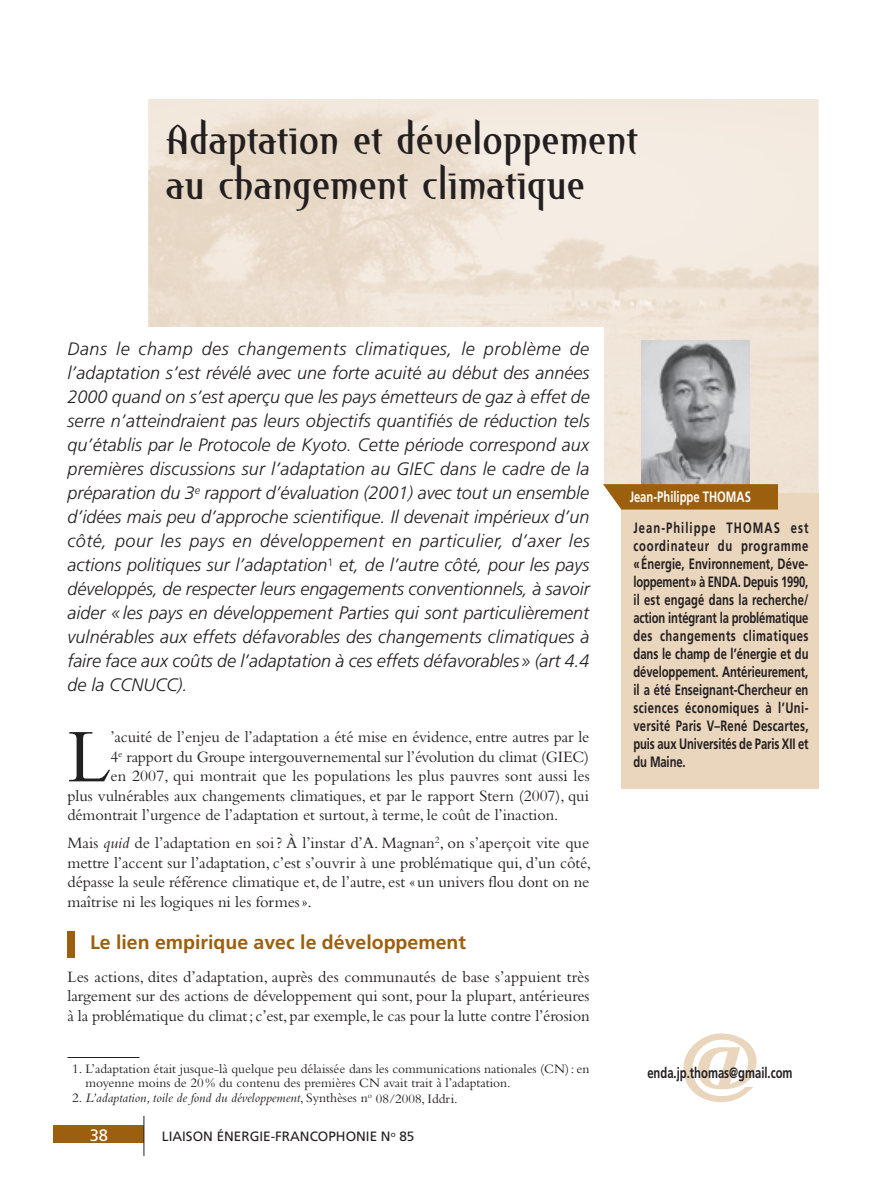
<style>
.page{position:relative;width:891px;height:1188px;background:#fff}
.page>*{position:absolute;margin:0;border:0;box-sizing:border-box;transform-origin:0 0}
.t1{font:700 108px "Perceval";color:#ead5bd}
.t2{font:79.2px "Bembo Std";color:#231f20}
.t3{font:700 45px/45px "Perceval";color:#231f20;scale:.85 1}
.t4{font:700 19.5px "Frutiger";color:#9c5f0d}
.t5{font:italic 300 18px/24px "Frutiger";letter-spacing:-.005em;color:#231f20;text-align:justify}
.t6{font:16.5px/19.5px "Bembo Std";letter-spacing:-.005em;color:#231f20;text-align:justify}
.t7{font:16.5px "Frutiger";color:#fff}
.t8{font:700 15px/18px "Frutiger";color:#231f20;text-align:justify;scale:.75 1}
.t9{font:700 15px "Frutiger";color:#fff;scale:.75 1}
.t10{font:13.5px/15px "Bembo Std";color:#231f20}
.t11{font:italic 13.5px "Bembo Std";color:#231f20}
.t12{font:13.5px "Frutiger";color:#231f20}
.s1{font-style:italic}
.s2{font-style:normal}
</style>
<div class="page">
<div style="left:54px;top:1125px;width:90px;height:18px;background:#9c5f0d"></div>
<hr style="left:144px;top:1115px;width:1px;height:41px;background:#231f20">
<div style="left:621px;top:494px;width:198px;height:295px;background:#ead5bd"></div>
<hr style="left:68px;top:1057px;width:72px;height:1px;background:#231f20">
<img style="left:642px;top:341px;width:108px;height:143px">
<svg style="left:603px;top:484px;width:175px;height:26px"></svg>
<div style="left:68px;top:931px;width:7px;height:27px;background:#9c5f0d"></div>
<h3 class="t3" style="left:166px;top:118px;width:557px">Adaptation et développement au changement climatique</h3>
<p class="t5" style="left:67px;top:337px;width:524px">Dans le champ des changements climatiques, le problème de l’adaptation s’est révélé avec une forte acuité au début des années 2000 quand on s’est aperçu que les pays émetteurs de gaz à effet de serre n’atteindraient pas leurs objectifs quantifiés de réduction tels qu’établis par le Protocole de Kyoto. Cette période correspond aux premières discussions sur l’adaptation au GIEC dans le cadre de la préparation du 3<sup>e</sup> rapport d’évaluation (2001) avec tout un ensemble d’idées mais peu d’approche scientifique. Il devenait impérieux d’un côté, pour les pays en développement en particulier, d’axer les actions politiques sur l’adaptation<sup>1</sup> et, de l’autre côté, pour les pays développés, de respecter leurs engagements conventionnels, à savoir aider « les pays en développement Parties qui sont particulièrement vulnérables aux effets défavorables des changements climatiques à faire face aux coûts de l’adaptation à ces effets défavorables» (art 4.4 de la CCNUCC).</p>
<h2 class="t2" style="left:68px;top:710px;width:45px">L</h2>
<p class="t6" style="left:110px;top:727px;width:481px">’acuité de l’enjeu de l’adaptation a été mise en évidence, entre autres par le</p>
<p class="t6" style="left:110px;top:747px;width:480px">4<sup>e</sup> rapport du Groupe intergouvernemental sur l’évolution du climat (GIEC)</p>
<p class="t6" style="left:110px;top:766px;width:481px">en 2007, qui montrait que les populations les plus pauvres sont aussi les</p>
<p class="t6" style="left:67px;top:786px;width:523px">plus vulnérables aux changements climatiques, et par le rapport Stern (2007), qui</p>
<p class="t6" style="left:67px;top:805px;width:493px">démontrait l’urgence de l’adaptation et surtout, à terme, le coût de l’inaction.</p>
<p class="t6" style="left:68px;top:833px;width:525px">Mais <span class="s1">quid</span> de l’adaptation en soi? À l’instar d’A. Magnan<sup>2</sup>, on s’aperçoit vite que mettre l’accent sur l’adaptation, c’est s’ouvrir à une problématique qui, d’un côté, dépasse la seule référence climatique et, de l’autre, est «un univers flou dont on ne maîtrise ni les logiques ni les formes».</p>
<p class="t4" style="left:90px;top:930px;width:378px">Le lien empirique avec le développement</p>
<p class="t6" style="left:68px;top:966px;width:524px">Les actions, dites d’adaptation, auprès des communautés de base s’appuient très largement sur des actions de développement qui sont, pour la plupart, antérieures à la problématique du climat; c’est, par exemple, le cas pour la lutte contre l’érosion</p>
<p class="t10" style="left:85px;top:1061px;width:505px;text-indent:-13px">1. L’adaptation était jusque-là quelque peu délaissée dans les communications nationales (CN): en moyenne moins de 20% du contenu des premières CN avait trait à l’adaptation.</p>
<p class="t11" style="left:72px;top:1090px;width:387px"><span class="s2">2.</span> L’adaptation, toile de fond du développement<span class="s2">, Synthèses n</span><sup>o</sup> <span class="s2">08/2008, Iddri.</span></p>
<p class="t7" style="left:90px;top:1126px;width:20px">38</p>
<p class="t12" style="left:162px;top:1128px;width:254px">LIAISON ÉNERGIE-FRANCOPHONIE N<sup>o</sup> 85</p>
<p class="t9" style="left:630px;top:488px;width:163px">Jean-Philippe THOMAS</p>
<p class="t8" style="left:633px;top:518px;width:235px">Jean-Philippe THOMAS est coordinateur du programme « Énergie, Environnement, Déve&shy;loppement» à ENDA. Depuis 1990, il est engagé dans la recherche/ action intégrant la problématique des changements climatiques dans le champ de l’énergie et du développement. Antérieurement, il a été Enseignant-Chercheur en sciences économiques à l’Uni&shy;versité Paris V–René Descartes, puis aux Universités de Paris XII et du Maine.</p>
<h1 class="t1" style="left:679px;top:1002px;width:83px">@</h1>
<p class="t8" style="left:647px;top:1064px;width:195px">enda.jp.thomas@gmail.com</p>
</div>
